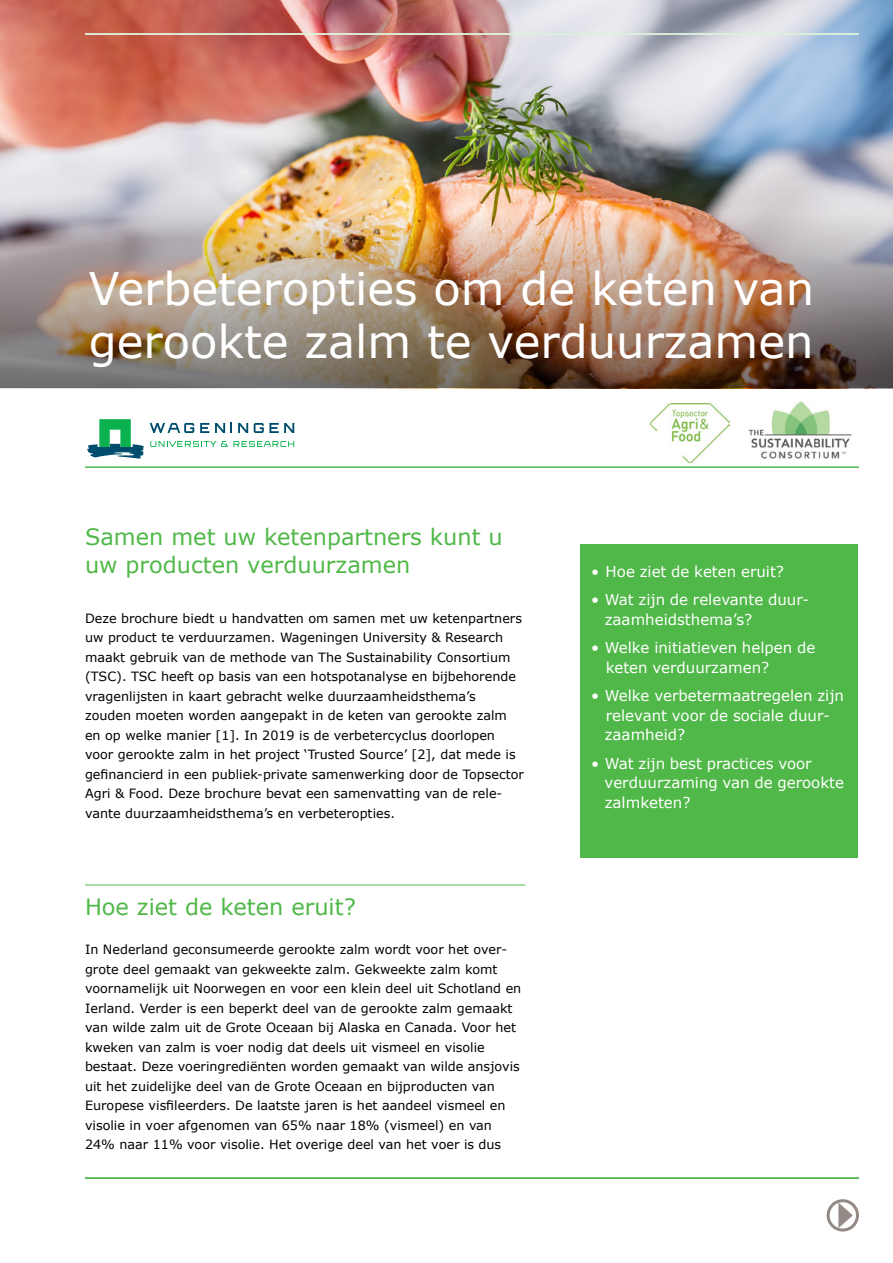
<style>
.page{position:relative;width:893px;height:1263px;background:#fff}
.page>*{position:absolute;margin:0;border:0;box-sizing:border-box;transform-origin:0 0}
.t1{font:45px/52.5px "Verdana";color:#fff}
.t2{font:22.5px/28.5px "Verdana";color:#50b848}
.t3{font:15px/19.5px "Verdana";color:#fff}
.t4{font:12.75px/19.5px "Verdana";color:#000}
</style>
<div class="page">
<hr style="left:85px;top:466px;width:774px;height:2px;background:#50b848">
<img style="left:0;top:0;width:893px;height:388px">
<hr style="left:85px;top:1177px;width:774px;height:2px;background:#50b848">
<svg style="left:838px;top:1203px;width:15px;height:24px"></svg>
<div style="left:827px;top:1199px;width:32px;height:32px;border:3px solid #948a85;border-radius:50%"></div>
<hr style="left:85px;top:33px;width:774px;height:2px;background:#fff">
<hr style="left:85px;top:885px;width:440px;height:1px;background:#50b848">
<div style="left:580px;top:544px;width:278px;height:313px;background:#50b848"></div>
<svg style="left:87px;top:419px;width:207px;height:40px"></svg>
<img style="left:651px;top:403px;width:78px;height:59px">
<img style="left:748px;top:401px;width:104px;height:58px">
<h1 class="t1" style="left:89px;top:262px;width:727px">Verbeteropties om de keten van gerookte zalm te verduurzamen</h1>
<h2 class="t2" style="left:85px;top:522px;width:419px">Samen met uw ketenpartners kunt u uw producten verduurzamen</h2>
<p class="t4" style="left:85px;top:608px;width:440px">Deze brochure biedt u handvatten om samen met uw ketenpartners uw product te verduurzamen. Wageningen University &amp; Research maakt gebruik van de methode van The Sustainability Consortium (TSC). TSC heeft op basis van een hotspotanalyse en bijbehorende vragenlijsten in kaart gebracht welke duurzaamheidsthema’s zouden moeten worden aangepakt in de keten van gerookte zalm en op welke manier [1]. In 2019 is de verbetercyclus doorlopen voor gerookte zalm in het project ‘Trusted Source’ [2], dat mede is gefinancierd in een publiek-private samenwerking door de Topsector Agri &amp; Food. Deze brochure bevat een samenvatting van de rele&shy;vante duurzaamheidsthema’s en verbeteropties.</p>
<h2 class="t2" style="left:85px;top:892px;width:272px">Hoe ziet de keten eruit?</h2>
<p class="t4" style="left:85px;top:940px;width:438px">In Nederland geconsumeerde gerookte zalm wordt voor het over&shy;grote deel gemaakt van gekweekte zalm. Gekweekte zalm komt voornamelijk uit Noorwegen en voor een klein deel uit Schotland en Ierland. Verder is een beperkt deel van de gerookte zalm gemaakt van wilde zalm uit de Grote Oceaan bij Alaska en Canada. Voor het kweken van zalm is voer nodig dat deels uit vismeel en visolie bestaat. Deze voeringrediënten worden gemaakt van wilde ansjovis uit het zuidelijke deel van de Grote Oceaan en bijproducten van Europese visfileerders. De laatste jaren is het aandeel vismeel en visolie in voer afgenomen van 65% naar 18% (vismeel) en van 24% naar 11% voor visolie. Het overige deel van het voer is dus</p>
<p class="t3" style="left:591px;top:561px;width:194px">• Hoe ziet de keten eruit?</p>
<p class="t3" style="left:605px;top:590px;width:206px;text-indent:-14px">• Wat zijn de relevante duur&shy;zaamheidsthema’s?</p>
<p class="t3" style="left:606px;top:638px;width:211px;text-indent:-15px">• Welke initiatieven helpen de keten verduurzamen?</p>
<p class="t3" style="left:605px;top:686px;width:241px;text-indent:-14px">• Welke verbetermaatregelen zijn relevant voor de sociale duur&shy;zaamheid?</p>
<p class="t3" style="left:605px;top:753px;width:241px;text-indent:-14px">• Wat zijn best practices voor verduurzaming van de gerookte zalmketen?</p>
</div>
